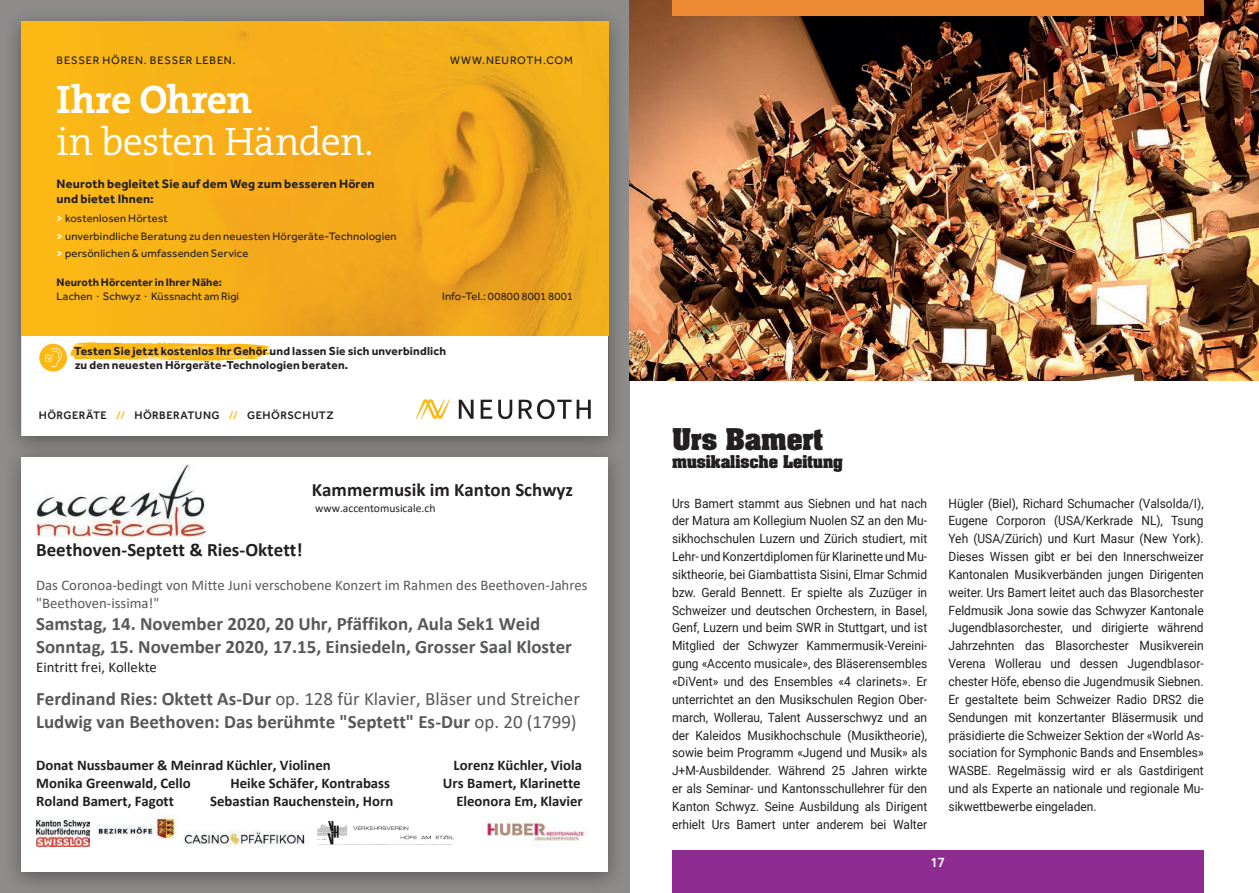
<style>
.page{position:relative;width:1259px;height:893px;background:#fff}
.page>*{position:absolute;margin:0;border:0;box-sizing:border-box;transform-origin:0 0}
.t1{font:300 39.9px "The Serif B W4";letter-spacing:-.02em;color:#fff}
.t2{font:700 39.9px "The Serif B W7";letter-spacing:-.02em;color:#fff}
.t3{font:700 25.5px "Aachen";color:#231f20}
.t4{font:700 18.9px/23.1px "Calibri";color:#57585a}
.t5{font:700 18.9px "Calibri";color:#231f20}
.t6{font:700 15px "Aachen";color:#231f20}
.t7{font:700 14.7px "Calibri";color:#231f20}
.t8{font:14.7px/18px "Calibri";color:#57585a}
.t9{font:14.7px "Calibri";color:#231f20}
.t10{font:12.75px/17.9px "Roboto";color:#231f20;text-align:justify;scale:.94 1}
.t11{font:700 12.75px "Roboto";color:#fff;scale:.94 1}
.t12{font:700 12.6px/15.5px "Effra";letter-spacing:.015em;color:#231f20}
.t13{font:700 11.85px/14.2px "Effra";letter-spacing:.015em;color:#231f20}
.t14{font:11.55px "Calibri";color:#231f20}
.t15{font:11.25px/17.5px "Effra";letter-spacing:.02em;color:#231f20}
.t16{font:11.25px "Effra";letter-spacing:.065em;color:#231f20}
.t17{font:500 11.25px "Effra";letter-spacing:.04em;color:#231f20}
.t18{font:700 11.25px "Effra";letter-spacing:.01em;color:#231f20}
.s1{font-weight:700;color:#fff}
.s2{color:#fcb814}
.s3{font-weight:400}
</style>
<div class="page">
<div style="left:3px;top:7px;width:624px;height:452px;background:#231f20;opacity:.46"></div>
<div style="left:21px;top:21px;width:587px;height:415px;background:#fff"></div>
<hr style="left:608px;top:21px;width:1px;height:415px;background:#231f20">
<hr style="left:21px;top:21px;width:1px;height:415px;background:#231f20">
<div style="left:21px;top:21px;width:587px;height:315px;background:#fcb814"></div>
<img style="left:210px;top:21px;width:398px;height:315px">
<svg style="left:459px;top:400px;width:14px;height:19px"></svg>
<svg style="left:481px;top:400px;width:11px;height:19px"></svg>
<svg style="left:498px;top:400px;width:14px;height:19px"></svg>
<svg style="left:519px;top:399px;width:72px;height:20px"></svg>
<svg style="left:416px;top:399px;width:34px;height:20px"></svg>
<svg style="left:69px;top:342px;width:206px;height:20px"></svg>
<div style="left:39px;top:344px;width:28px;height:28px;background:#fcb814;border-radius:50%"></div>
<svg style="left:45px;top:348px;width:17px;height:19px"></svg>
<div style="left:3px;top:443px;width:624px;height:450px;background:#231f20;opacity:.46"></div>
<div style="left:21px;top:457px;width:587px;height:415px;background:#fff"></div>
<img style="left:36px;top:821px;width:53px;height:25px">
<img style="left:96px;top:815px;width:81px;height:25px">
<img style="left:183px;top:830px;width:124px;height:16px">
<img style="left:317px;top:820px;width:137px;height:25px">
<img style="left:486px;top:821px;width:102px;height:20px">
<img style="left:37px;top:464px;width:169px;height:72px">
<img style="left:629px;top:0;width:630px;height:380px">
<div style="left:672px;top:850px;width:531px;height:43px;background:#8f2c91"></div>
<div style="left:672px;top:0;width:531px;height:16px;background:#ed8833"></div>
<p class="t16" style="left:57px;top:53px;width:180px">BESSER HÖREN. BESSER LEBEN.</p>
<p class="t16" style="left:450px;top:53px;width:124px">WWW.NEUROTH.COM</p>
<h1 class="t2" style="left:57px;top:73px;width:197px">Ihre Ohren</h1>
<h1 class="t1" style="left:57px;top:116px;width:318px">in besten Händen.</h1>
<p class="t12" style="left:57px;top:175px;width:319px">Neuroth begleitet Sie auf dem Weg zum besseren Hören und bietet Ihnen:</p>
<p class="t15" style="left:57px;top:209px;width:341px"><span class="s1">&gt;</span> kostenlosen Hörtest<br><span class="s1">&gt;</span> unverbindliche Beratung zu den neuesten Hörgeräte-Technologien <span class="s1">&gt;</span> persönlichen &amp; umfassenden Service</p>
<p class="t18" style="left:57px;top:275px;width:167px">Neuroth Hörcenter in Ihrer Nähe:</p>
<p class="t15" style="left:57px;top:287px;width:184px">Lachen · Schwyz · Küssnacht am Rigi</p>
<p class="t15" style="left:442px;top:287px;width:132px">Info-Tel.: 00800 8001 8001</p>
<p class="t13" style="left:74px;top:343px;width:373px">Testen Sie jetzt kostenlos Ihr Gehör und lassen Sie sich unverbindlich zu den neuesten Hörgeräte-Technologien beraten.</p>
<p class="t17" style="left:39px;top:409px;width:296px">HÖRGERÄTE <span class="s2">//</span> HÖRBERATUNG <span class="s2">//</span> GEHÖRSCHUTZ</p>
<h3 class="t5" style="left:312px;top:476px;width:262px">Kammermusik im Kanton Schwyz</h3>
<p class="t14" style="left:315px;top:500px;width:122px">www.accentomusicale.ch</p>
<h3 class="t5" style="left:36px;top:536px;width:268px">Beethoven-Septett &amp; Ries-Oktett!</h3>
<p class="t8" style="left:36px;top:575px;width:553px">Das Coronoa-bedingt von Mitte Juni verschobene Konzert im Rahmen des Beethoven-Jahres "Beethoven-issima!"</p>
<h3 class="t4" style="left:36px;top:612px;width:537px">Samstag, 14. November 2020, 20 Uhr, Pfäffikon, Aula Sek1 Weid<br>Sonntag, 15. November 2020, 17.15, Einsiedeln, Grosser Saal Kloster</h3>
<p class="t9" style="left:36px;top:657px;width:122px">Eintritt frei, Kollekte</p>
<h3 class="t4" style="left:36px;top:687px;width:545px">Ferdinand Ries: Oktett As-Dur <span class="s3">op. 128 für Klavier, Bläser und Streicher<br></span>Ludwig van Beethoven: Das berühmte "Septett" Es-Dur <span class="s3">op. 20 (1799)</span></h3>
<p class="t7" style="left:36px;top:755px;width:296px">Donat Nussbaumer &amp; Meinrad Küchler, Violinen</p>
<p class="t7" style="left:453px;top:755px;width:130px">Lorenz Küchler, Viola</p>
<p class="t7" style="left:36px;top:773px;width:156px">Monika Greenwald, Cello</p>
<p class="t7" style="left:230px;top:773px;width:161px">Heike Schäfer, Kontrabass</p>
<p class="t7" style="left:443px;top:773px;width:139px">Urs Bamert, Klarinette</p>
<p class="t7" style="left:36px;top:791px;width:139px">Roland Bamert, Fagott</p>
<p class="t7" style="left:210px;top:791px;width:185px">Sebastian Rauchenstein, Horn</p>
<p class="t7" style="left:456px;top:791px;width:128px">Eleonora Em, Klavier</p>
<h2 class="t3" style="left:672px;top:420px;width:153px">Urs Bamert</h2>
<p class="t6" style="left:672px;top:451px;width:172px">musikalische Leitung</p>
<p class="t10" style="left:672px;top:494px;width:273px">Urs Bamert stammt aus Siebnen und hat nach der Matura am Kollegium Nuolen SZ an den Mu&shy;sikhochschulen Luzern und Zürich studiert, mit Lehr- und Konzertdiplomen für Klarinette und Mu&shy;siktheorie, bei Giambattista Sisini, Elmar Schmid bzw. Gerald Bennett. Er spielte als Zuzüger in Schweizer und deutschen Orchestern, in Basel, Genf, Luzern und beim SWR in Stuttgart, und ist Mitglied der Schwyzer Kammermusik-Vereini&shy;gung «Accento musicale», des Bläserensembles «DiVent» und des Ensembles «4 clarinets». Er unterrichtet an den Musikschulen Region Ober&shy;march, Wollerau, Talent Ausserschwyz und an der Kaleidos Musikhochschule (Musiktheorie), sowie beim Programm «Jugend und Musik» als J+M-Ausbildender. Während 25 Jahren wirkte er als Seminar- und Kantonsschullehrer für den Kanton Schwyz. Seine Ausbildung als Dirigent erhielt Urs Bamert unter anderem bei Walter</p>
<p class="t10" style="left:948px;top:494px;width:273px">Hügler (Biel), Richard Schumacher (Valsolda/I), Eugene Corporon (USA/Kerkrade NL), Tsung Yeh (USA/Zürich) und Kurt Masur (New York).<br>Dieses Wissen gibt er bei den Innerschweizer Kantonalen Musikverbänden jungen Dirigenten weiter. Urs Bamert leitet auch das Blasorchester Feldmusik Jona sowie das Schwyzer Kantonale Jugendblasorchester, und dirigierte während Jahrzehnten das Blasorchester Musikverein Verena Wollerau und dessen Jugendblasor&shy;chester Höfe, ebenso die Jugendmusik Siebnen.<br>Er gestaltete beim Schweizer Radio DRS2 die Sendungen mit konzertanter Bläsermusik und präsidierte die Schweizer Sektion der «World As&shy;sociation for Symphonic Bands and Ensembles» WASBE. Regelmässig wird er als Gastdirigent und als Experte an nationale und regionale Mu&shy;sikwettbewerbe eingeladen.</p>
<p class="t11" style="left:931px;top:854px;width:16px">17</p>
</div>
